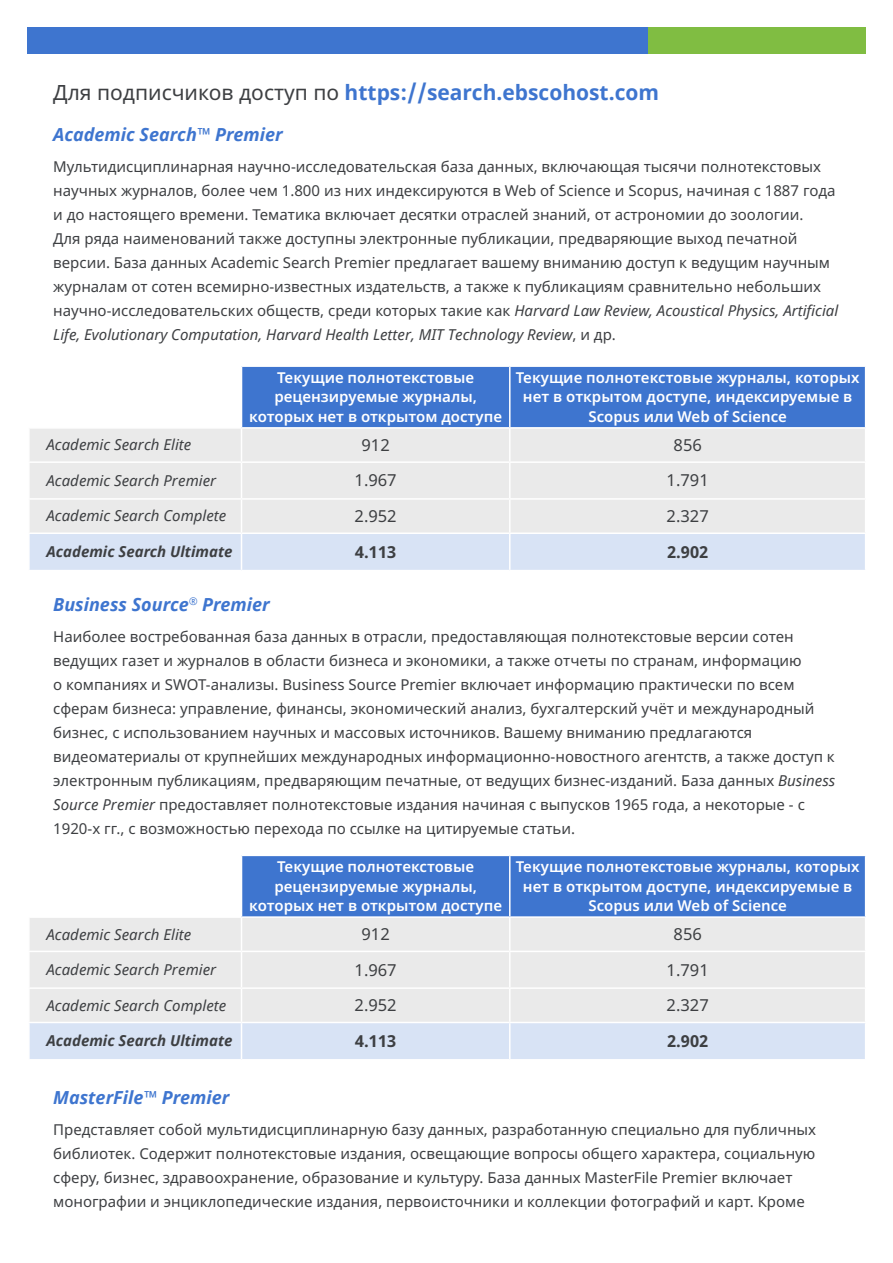
<style>
.page{position:relative;width:893px;height:1263px;background:#fff}
.page>*{position:absolute;margin:0;border:0;box-sizing:border-box;transform-origin:0 0}
.Sans_14{font:700 21px "Noto Sans";color:#3e75cf}
.Sans_12{font:italic 700 18px "Noto Sans";color:#3e75cf}
.t1{font:16.5px "Noto Sans";color:#3d3f42}
.t2{font:700 16.5px "Noto Sans";color:#3d3f42}
.Sans_10{font:15px/24px "Noto Sans";color:#3d3f42}
.t3{font:600 15px/19.5px "Noto Sans";color:#fff;text-align:center}
.t4{font:italic 15px "Noto Sans";color:#3d3f42}
.t5{font:italic 700 15px "Noto Sans";color:#3d3f42}
.s1{font-weight:400;color:#3d3f42}
.s2{font-style:italic}
</style>
<div class="page">
<div style="left:27px;top:27px;width:622px;height:27px;background:#3e75cf"></div>
<div style="left:649px;top:27px;width:217px;height:27px;background:#80bd42"></div>
<div style="left:242px;top:367px;width:623px;height:60px;background:#3e75cf"></div>
<div style="left:30px;top:429px;width:835px;height:103px;background:#eaeaea"></div>
<div style="left:30px;top:534px;width:835px;height:36px;background:#d8e3f5"></div>
<hr style="left:28px;top:498px;width:213px;height:2px;background:#fff">
<hr style="left:242px;top:498px;width:268px;height:2px;background:#fff">
<hr style="left:510px;top:498px;width:356px;height:2px;background:#fff">
<hr style="left:28px;top:461px;width:213px;height:2px;background:#fff">
<hr style="left:242px;top:461px;width:268px;height:2px;background:#fff">
<hr style="left:510px;top:461px;width:356px;height:2px;background:#fff">
<hr style="left:509px;top:367px;width:2px;height:60px;background:#fff">
<hr style="left:241px;top:429px;width:1px;height:32px;background:#fff">
<hr style="left:509px;top:429px;width:2px;height:32px;background:#fff">
<hr style="left:241px;top:463px;width:1px;height:35px;background:#fff">
<hr style="left:509px;top:463px;width:2px;height:35px;background:#fff">
<hr style="left:241px;top:500px;width:1px;height:32px;background:#fff">
<hr style="left:509px;top:500px;width:2px;height:32px;background:#fff">
<hr style="left:241px;top:534px;width:1px;height:36px;background:#fff">
<hr style="left:509px;top:534px;width:2px;height:36px;background:#fff">
<div style="left:242px;top:856px;width:623px;height:60px;background:#3e75cf"></div>
<div style="left:30px;top:918px;width:835px;height:104px;background:#eaeaea"></div>
<div style="left:30px;top:1023px;width:835px;height:36px;background:#d8e3f5"></div>
<hr style="left:28px;top:987px;width:213px;height:2px;background:#fff">
<hr style="left:242px;top:987px;width:268px;height:2px;background:#fff">
<hr style="left:510px;top:987px;width:356px;height:2px;background:#fff">
<hr style="left:28px;top:951px;width:213px;height:1px;background:#fff">
<hr style="left:242px;top:951px;width:268px;height:1px;background:#fff">
<hr style="left:510px;top:951px;width:356px;height:1px;background:#fff">
<hr style="left:509px;top:856px;width:2px;height:60px;background:#fff">
<hr style="left:241px;top:918px;width:1px;height:33px;background:#fff">
<hr style="left:509px;top:918px;width:2px;height:33px;background:#fff">
<hr style="left:241px;top:952px;width:1px;height:35px;background:#fff">
<hr style="left:509px;top:952px;width:2px;height:35px;background:#fff">
<hr style="left:241px;top:989px;width:1px;height:33px;background:#fff">
<hr style="left:509px;top:989px;width:2px;height:33px;background:#fff">
<hr style="left:241px;top:1023px;width:1px;height:36px;background:#fff">
<hr style="left:509px;top:1023px;width:2px;height:36px;background:#fff">
<h1 class="Sans_14" style="left:53px;top:78px;width:607px"><span class="s1">Для подписчиков доcтуп по</span> https://search.ebscohost.com</h1>
<p class="Sans_12" style="left:53px;top:122px;width:231px">Academic Search™ Premier</p>
<p class="Sans_10" style="left:53px;top:155px;width:786px">Мультидисциплинарная научно-исследовательская база данных, включающая тысячи полнотекстовых научных журналов, более чем 1.800 из них индексируются в Web of Science и Scopus, начиная c 1887 года и до настоящего времени. Тематика включает десятки отраслей знаний, от астрономии до зоологии.<br>Для ряда наименований также доступны электронные публикации, предваряющие выход печатной версии. База данных Academic Search Premier предлагает вашему вниманию доступ к ведущим научным журналам от сотен всемирно-известных издательств, а также к публикациям сравнительно небольших научно-исследовательских обществ, среди которых такие как <span class="s2">Harvard Law Review, Acoustical Physics, Artificial Life, Evolutionary Computation, Harvard Health Letter, MIT Technology Review</span>, и др.</p>
<p class="t3" style="left:249px;top:368px;width:254px">Текущие полнотекстовые рецензируемые журналы, которых нет в открытом доступе</p>
<p class="t3" style="left:516px;top:368px;width:345px">Текущие полнотекстовые журналы, которых нет в открытом доступе, индексируемые в<br>Scopus или Web of Science</p>
<p class="t4" style="left:47px;top:434px;width:146px">Academic Search Elite</p>
<p class="t1" style="left:361px;top:433px;width:30px">912</p>
<p class="t1" style="left:673px;top:433px;width:30px">856</p>
<p class="t4" style="left:47px;top:470px;width:171px">Academic Search Premier</p>
<p class="t1" style="left:355px;top:469px;width:44px">1.967</p>
<p class="t1" style="left:667px;top:469px;width:44px">1.791</p>
<p class="t4" style="left:47px;top:505px;width:181px">Academic Search Complete</p>
<p class="t1" style="left:355px;top:504px;width:44px">2.952</p>
<p class="t1" style="left:667px;top:504px;width:44px">2.327</p>
<p class="t5" style="left:47px;top:541px;width:188px">Academic Search Ultimate</p>
<p class="t2" style="left:355px;top:540px;width:43px">4.113</p>
<p class="t2" style="left:667px;top:540px;width:43px">2.902</p>
<p class="Sans_12" style="left:53px;top:592px;width:218px">Business Source<sup>®</sup> Premier</p>
<p class="Sans_10" style="left:53px;top:625px;width:784px">Наиболее востребованная база данных в отрасли, предоставляющая полнотекстовые версии сотен ведущих газет и журналов в области бизнеса и экономики, а также отчеты по странам, информацию<br>о компаниях и SWOT-анализы. Business Source Premier включает информацию практически по всем сферам бизнеса: управление, финансы, экономический анализ, бухгалтерский учёт и международный бизнес, с использованием научных и массовых источников. Вашему вниманию предлагаются видеоматериалы от крупнейших международных информационно-новостного агентств, а также доступ к электронным публикациям, предваряющим печатные, от ведущих бизнес-изданий. База данных <span class="s2">Business Source Premier</span> предоставляет полнотекстовые издания начиная с выпусков 1965 года, а некоторые - с 1920-х гг., с возможностью перехода по ссылке на цитируемые статьи.</p>
<p class="t3" style="left:249px;top:857px;width:254px">Текущие полнотекстовые рецензируемые журналы, которых нет в открытом доступе</p>
<p class="t3" style="left:516px;top:857px;width:345px">Текущие полнотекстовые журналы, которых нет в открытом доступе, индексируемые в<br>Scopus или Web of Science</p>
<p class="t4" style="left:47px;top:923px;width:146px">Academic Search Elite</p>
<p class="t1" style="left:361px;top:922px;width:30px">912</p>
<p class="t1" style="left:673px;top:922px;width:30px">856</p>
<p class="t4" style="left:47px;top:959px;width:171px">Academic Search Premier</p>
<p class="t1" style="left:355px;top:958px;width:44px">1.967</p>
<p class="t1" style="left:667px;top:958px;width:44px">1.791</p>
<p class="t4" style="left:47px;top:995px;width:181px">Academic Search Complete</p>
<p class="t1" style="left:355px;top:993px;width:44px">2.952</p>
<p class="t1" style="left:667px;top:993px;width:44px">2.327</p>
<p class="t5" style="left:47px;top:1030px;width:188px">Academic Search Ultimate</p>
<p class="t2" style="left:355px;top:1029px;width:43px">4.113</p>
<p class="t2" style="left:667px;top:1029px;width:43px">2.902</p>
<p class="Sans_12" style="left:53px;top:1085px;width:178px">MasterFile™ Premier</p>
<p class="Sans_10" style="left:53px;top:1118px;width:764px">Представляет собой мультидисциплинарную базу данных, разработанную специально для публичных библиотек. Содержит полнотекстовые издания, освещающие вопросы общего характера, социальную сферу, бизнес, здравоохранение, образование и культуру. База данных MasterFile Premier включает монографии и энциклопедические издания, первоисточники и коллекции фотографий и карт. Кроме</p>
</div>
